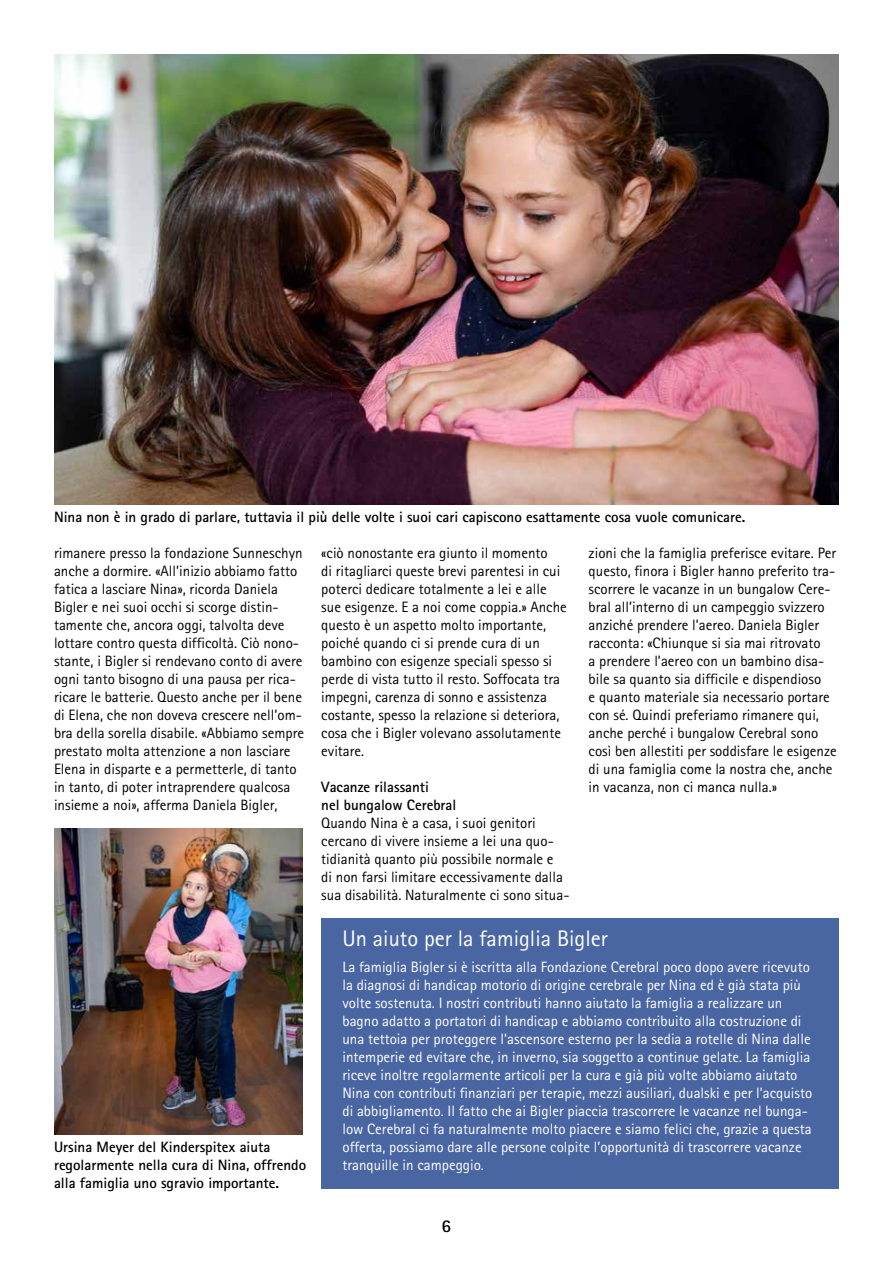
<style>
.page{position:relative;width:893px;height:1263px;background:#fff}
.page>*{position:absolute;margin:0;border:0;box-sizing:border-box;transform-origin:0 0}
.t1{font:22.5px "Rotis Sans Serif";color:#fff}
.t2{font:700 18px "Rotis Sans Serif";color:#000}
.t3{font:15px/18px "Rotis Sans Serif";color:#000}
.t4{font:15px/18px "Rotis Sans Serif";color:#fff}
.t5{font:700 15px/18px "Rotis Sans Serif";color:#000}
</style>
<div class="page">
<div style="left:322px;top:918px;width:517px;height:270px;background:#4a66a2"></div>
<img style="left:54px;top:54px;width:785px;height:450px">
<img style="left:54px;top:828px;width:249px;height:306px">
<p class="t5" style="left:54px;top:508px;width:693px">Nina non è in grado di parlare, tuttavia il più delle volte i suoi cari capiscono esattamente cosa vuole comunicare.</p>
<p class="t3" style="left:54px;top:544px;width:252px">rimanere presso la fondazione Sunneschyn anche a dormire. «All’inizio abbiamo fatto fatica a lasciare Nina», ricorda Daniela Bigler e nei suoi occhi si scorge distin&shy;tamente che, ancora oggi, talvolta deve lottare contro questa difficoltà. Ciò nono&shy;stante, i Bigler si rendevano conto di avere ogni tanto bisogno di una pausa per rica&shy;ricare le batterie. Questo anche per il bene di Elena, che non doveva crescere nell’om&shy;bra della sorella disabile. «Abbiamo sempre prestato molta attenzione a non lasciare Elena in disparte e a permetterle, di tanto in tanto, di poter intraprendere qualcosa insieme a noi», afferma Daniela Bigler,</p>
<p class="t3" style="left:321px;top:544px;width:247px">«ciò nonostante era giunto il momento<br>di ritagliarci queste brevi parentesi in cui poterci dedicare totalmente a lei e alle sue esigenze. E a noi come coppia.» Anche questo è un aspetto molto importante, poiché quando ci si prende cura di un bambino con esigenze speciali spesso si perde di vista tutto il resto. Soffocata tra impegni, carenza di sonno e assistenza costante, spesso la relazione si deteriora, cosa che i Bigler volevano assolutamente evitare.</p>
<p class="t5" style="left:321px;top:778px;width:137px">Vacanze rilassanti<br>nel bungalow Cerebral</p>
<p class="t3" style="left:321px;top:814px;width:250px">Quando Nina è a casa, i suoi genitori cercano di vivere insieme a lei una quo&shy;tidianità quanto più possibile normale e<br>di non farsi limitare eccessivamente dalla sua disabilità. Naturalmente ci sono situa-</p>
<p class="t3" style="left:589px;top:544px;width:250px">zioni che la famiglia preferisce evitare. Per questo, finora i Bigler hanno preferito tra&shy;scorrere le vacanze in un bungalow Cere&shy;bral all’interno di un campeggio svizzero anziché prendere l’aereo. Daniela Bigler racconta: «Chiunque si sia mai ritrovato<br>a prendere l’aereo con un bambino disa&shy;bile sa quanto sia difficile e dispendioso<br>e quanto materiale sia necessario portare con sé. Quindi preferiamo rimanere qui, anche perché i bungalow Cerebral sono così ben allestiti per soddisfare le esigenze di una famiglia come la nostra che, anche in vacanza, non ci manca nulla.»</p>
<p class="t5" style="left:54px;top:1138px;width:254px">Ursina Meyer del Kinderspitex aiuta regolarmente nella cura di Nina, offrendo alla famiglia uno sgravio importante.</p>
<h1 class="t1" style="left:342px;top:925px;width:267px">Un aiuto per la famiglia Bigler</h1>
<p class="t4" style="left:342px;top:958px;width:471px">La famiglia Bigler si è iscritta alla Fondazione Cerebral poco dopo avere ricevuto la diagnosi di handicap motorio di origine cerebrale per Nina ed è già stata più volte sostenuta. I nostri contributi hanno aiutato la famiglia a realizzare un bagno adatto a portatori di handicap e abbiamo contribuito alla costruzione di una tettoia per proteggere l’ascensore esterno per la sedia a rotelle di Nina dalle intemperie ed evitare che, in inverno, sia soggetto a continue gelate. La famiglia riceve inoltre regolarmente articoli per la cura e già più volte abbiamo aiutato Nina con contributi finanziari per terapie, mezzi ausiliari, dualski e per l’acquisto di abbigliamento. Il fatto che ai Bigler piaccia trascorrere le vacanze nel bunga&shy;low Cerebral ci fa naturalmente molto piacere e siamo felici che, grazie a questa offerta, possiamo dare alle persone colpite l’opportunità di trascorrere vacanze tranquille in campeggio.</p>
<p class="t2" style="left:442px;top:1214px;width:11px">6</p>
</div>
